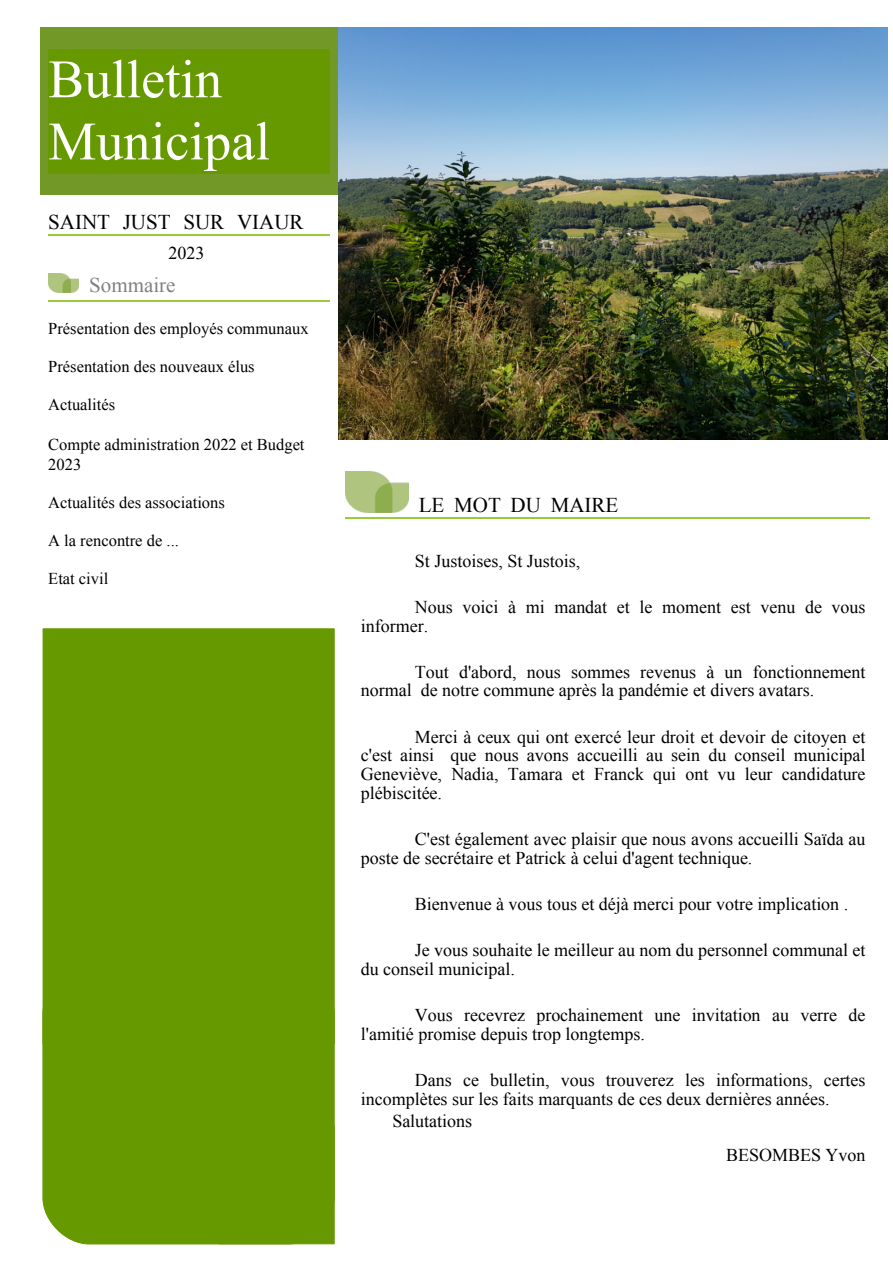
<style>
.page{position:relative;width:893px;height:1264px;background:#fff}
.page>*{position:absolute;margin:0;border:0;box-sizing:border-box;transform-origin:0 0}
.t1{font:54px/62.1px "Times New Roman";color:#fff}
.t2{font:21px "Times New Roman";color:#000}
.t3{font:21px "Times New Roman";color:#808080}
.t4{font:18px/18.8px "Times New Roman";color:#000}
.t5{font:16.5px/19.5px "Times New Roman";color:#000}
</style>
<div class="page">
<div style="left:40px;top:27px;width:298px;height:168px;background:#729928"></div>
<div style="left:48px;top:49px;width:281px;height:124px;background:#690"></div>
<hr style="left:346px;top:517px;width:523px;height:2px;background:#99cb38">
<hr style="left:48px;top:234px;width:281px;height:1px;background:#99cb38">
<hr style="left:48px;top:300px;width:281px;height:1px;background:#99cb38">
<img style="left:346px;top:472px;width:63px;height:40px">
<img style="left:48px;top:273px;width:31px;height:20px">
<div style="left:43px;top:628px;width:291px;height:415px;background:#690;border:1px solid #690"></div>
<div style="left:43px;top:967px;width:291px;height:276px;background:#690;border:1px solid #690;border-radius:46px"></div>
<div style="left:219px;top:1125px;width:115px;height:118px;background:#690"></div>
<img style="left:338px;top:27px;width:550px;height:412px">
<h1 class="t1" style="left:48px;top:53px;width:223px">Bulletin<br>Municipal</h1>
<p class="t2" style="left:48px;top:214px;width:257px">SAINT JUST SUR VIAUR</p>
<p class="t4" style="left:168px;top:245px;width:37px">2023</p>
<p class="t3" style="left:89px;top:277px;width:88px">Sommaire</p>
<p class="t5" style="left:48px;top:320px;width:262px">Présentation des employés communaux</p>
<p class="t5" style="left:48px;top:358px;width:208px">Présentation des nouveaux élus</p>
<p class="t5" style="left:48px;top:396px;width:68px">Actualités</p>
<p class="t5" style="left:48px;top:436px;width:258px">Compte administration 2022 et Budget<br>2023</p>
<p class="t5" style="left:48px;top:494px;width:178px">Actualités des associations</p>
<p class="t5" style="left:48px;top:532px;width:132px">A la rencontre de ...</p>
<p class="t5" style="left:48px;top:570px;width:61px">Etat civil</p>
<p class="t2" style="left:419px;top:498px;width:201px">LE MOT DU MAIRE</p>
<p class="t4" style="left:415px;top:553px;width:167px">St Justoises, St Justois,</p>
<p class="t4" style="left:361px;top:599px;width:506px;text-indent:54px">Nous voici à mi mandat et le moment est venu de vous informer.</p>
<p class="t4" style="left:361px;top:663px;width:506px;text-indent:54px">Tout d'abord, nous sommes revenus à un fonctionnement normal de notre commune après la pandémie et divers avatars.</p>
<p class="t4" style="left:361px;top:728px;width:506px;text-align:justify;text-indent:54px">Merci à ceux qui ont exercé leur droit et devoir de citoyen et c'est ainsi que nous avons accueilli au sein du conseil municipal Geneviève, Nadia, Tamara et Franck qui ont vu leur candidature plébiscitée.</p>
<p class="t4" style="left:361px;top:831px;width:506px;text-indent:54px">C'est également avec plaisir que nous avons accueilli Saïda au poste de secrétaire et Patrick à celui d'agent technique.</p>
<p class="t4" style="left:415px;top:896px;width:435px">Bienvenue à vous tous et déjà merci pour votre implication .</p>
<p class="t4" style="left:361px;top:942px;width:506px;text-indent:54px">Je vous souhaite le meilleur au nom du personnel communal et du conseil municipal.</p>
<p class="t4" style="left:361px;top:1006px;width:506px;text-indent:54px">Vous recevrez prochainement une invitation au verre de l'amitié promise depuis trop longtemps.</p>
<p class="t4" style="left:361px;top:1071px;width:506px;text-indent:54px">Dans ce bulletin, vous trouverez les informations, certes incomplètes sur les faits marquants de ces deux dernières années.</p>
<p class="t4" style="left:392px;top:1112px;width:81px">Salutations</p>
<p class="t4" style="left:726px;top:1147px;width:141px">BESOMBES Yvon</p>
</div>
